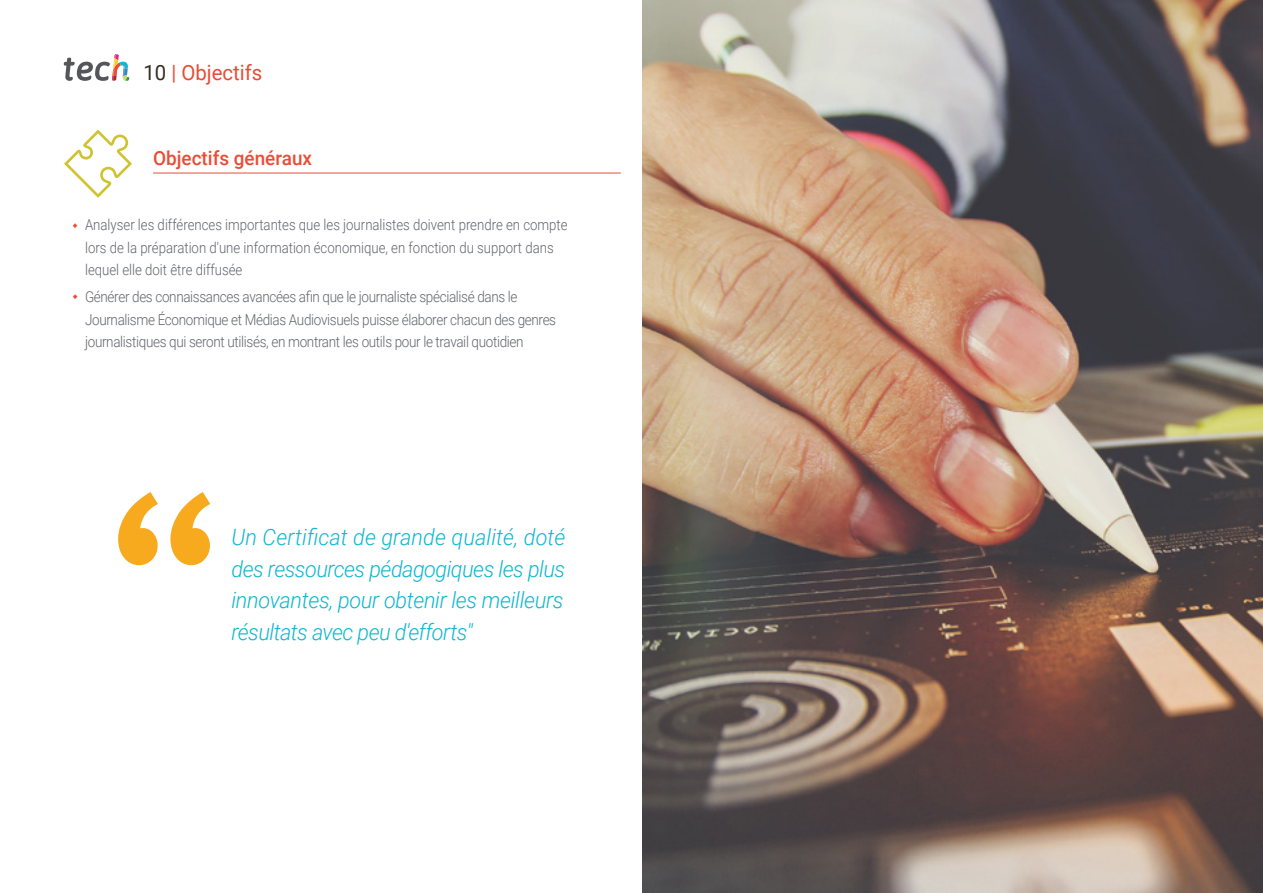
<style>
.page{position:relative;width:1263px;height:893px;background:#fff}
.page>*{position:absolute;margin:0;border:0;box-sizing:border-box;transform-origin:0 0}
.t1{font:italic 300 22.5px/31.5px "Roboto";letter-spacing:-.015em;color:#0fb6cf;text-align:justify;scale:.96 1}
.t2{font:21px "Roboto";color:#e94b35}
.t3{font:500 19.5px "Roboto";color:#e94d35}
.t4{font:300 15px/22.5px "Roboto";letter-spacing:-.025em;color:#61646a;scale:.9 1}
.t5{font:300 15px/22.5px "Roboto";color:#61646a;scale:.88 1}
.s1{color:#312e20}
</style>
<div class="page">
<hr style="left:153px;top:173px;width:468px;height:1px;background:#e94d35">
<svg style="left:64px;top:130px;width:68px;height:68px"></svg>
<svg style="left:64px;top:54px;width:65px;height:27px"></svg>
<svg style="left:118px;top:492px;width:92px;height:73px"></svg>
<img style="left:642px;top:0;width:621px;height:893px">
<h2 class="t2" style="left:144px;top:57px;width:120px"><span class="s1">10</span> | Objectifs</h2>
<h3 class="t3" style="left:153px;top:144px;width:160px">Objectifs généraux</h3>
<p class="t5" style="left:85px;top:213px;width:550px">Analyser les différences importantes que les journalistes doivent prendre en compte lors de la préparation d'une information économique, en fonction du support dans lequel elle doit être diffusée</p>
<p class="t4" style="left:85px;top:285px;width:525px">Générer des connaissances avancées afin que le journaliste spécialisé dans le<br>Journalisme Économique et Médias Audiovisuels puisse élaborer chacun des genres journalistiques qui seront utilisés, en montrant les outils pour le travail quotidien</p>
<h1 class="t1" style="left:231px;top:521px;width:349px">Un Certificat de grande qualité, doté des ressources pédagogiques les plus innovantes, pour obtenir les meilleurs résultats avec peu d'efforts"</h1>
</div>
